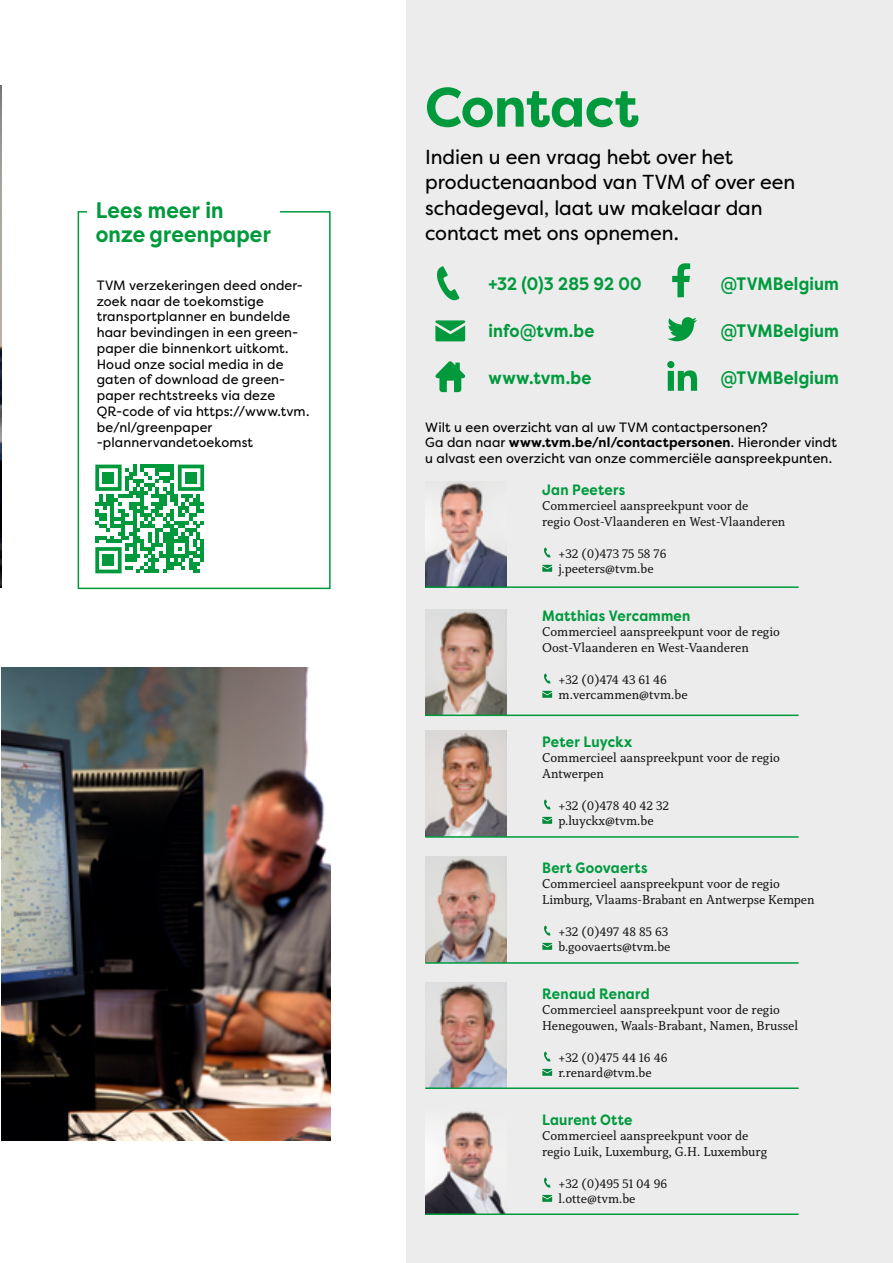
<style>
.page{position:relative;width:893px;height:1263px;background:#fff}
.page>*{position:absolute;margin:0;border:0;box-sizing:border-box;transform-origin:0 0}
.t1{font:700 55.5px "Filson Pro";letter-spacing:-.01em;color:#009a3d}
.t2{font:700 22.5px/24px "Filson Pro";letter-spacing:.01em;color:#009a3d;scale:.9 1}
.t3{font:20.25px/25.5px "Filson Pro";letter-spacing:-.005em;color:#000}
.t4{font:700 18px "Filson Pro";letter-spacing:.01em;color:#009a3d;scale:.9 1}
.t5{font:700 15px "Filson Pro";letter-spacing:.02em;color:#009a3d;scale:.9 1}
.t6{font:13.5px/15.8px "Capitolina";color:#141413}
.t7{font:13.5px/15.8px "Filson Pro";letter-spacing:.01em;color:#000}
.s1{font-weight:700}
</style>
<div class="page">
<img style="left:0;top:85px;width:1px;height:503px">
<div style="left:406px;top:0;width:487px;height:1263px;background:#ececed"></div>
<img style="left:425px;top:482px;width:81px;height:104px">
<svg style="left:544px;top:547px;width:7px;height:11px"></svg>
<div style="left:542px;top:563px;width:10px;height:10px;background:#c3dacd"></div>
<svg style="left:542px;top:565px;width:10px;height:7px"></svg>
<svg style="left:544px;top:799px;width:7px;height:11px"></svg>
<div style="left:542px;top:815px;width:10px;height:10px;background:#cbded3"></div>
<svg style="left:542px;top:817px;width:10px;height:7px"></svg>
<svg style="left:544px;top:925px;width:7px;height:11px"></svg>
<div style="left:542px;top:941px;width:10px;height:10px;background:#cfdfd6"></div>
<svg style="left:542px;top:943px;width:10px;height:7px"></svg>
<svg style="left:544px;top:1051px;width:7px;height:11px"></svg>
<div style="left:542px;top:1067px;width:10px;height:10px;background:#d3e0d9"></div>
<svg style="left:542px;top:1069px;width:10px;height:7px"></svg>
<svg style="left:544px;top:1177px;width:7px;height:11px"></svg>
<div style="left:542px;top:1193px;width:10px;height:10px;background:#d6e2dc"></div>
<svg style="left:542px;top:1195px;width:10px;height:7px"></svg>
<svg style="left:544px;top:673px;width:7px;height:11px"></svg>
<div style="left:542px;top:689px;width:10px;height:10px;background:#c7dcd1"></div>
<svg style="left:542px;top:691px;width:10px;height:7px"></svg>
<img style="left:425px;top:731px;width:81px;height:105px">
<img style="left:425px;top:857px;width:81px;height:105px">
<img style="left:425px;top:983px;width:81px;height:104px">
<img style="left:425px;top:1111px;width:81px;height:102px">
<img style="left:425px;top:610px;width:81px;height:104px">
<hr style="left:425px;top:962px;width:374px;height:2px;background:#009a3d">
<hr style="left:425px;top:1087px;width:374px;height:2px;background:#009a3d">
<hr style="left:425px;top:836px;width:374px;height:2px;background:#009a3d">
<hr style="left:425px;top:586px;width:374px;height:2px;background:#009a3d">
<hr style="left:425px;top:1213px;width:374px;height:2px;background:#009a3d">
<hr style="left:425px;top:714px;width:374px;height:2px;background:#009a3d">
<div style="left:78px;top:211px;width:253px;height:378px;border:2px solid #009a3d"></div>
<div style="left:87px;top:192px;width:192px;height:66px;background:#fff"></div>
<img style="left:1px;top:668px;width:330px;height:472px">
<svg style="left:95px;top:464px;width:109px;height:109px"></svg>
<div style="left:103px;top:555px;width:11px;height:11px;background:#009a3d"></div>
<svg style="left:672px;top:263px;width:18px;height:34px"></svg>
<svg style="left:667px;top:317px;width:30px;height:24px"></svg>
<svg style="left:667px;top:361px;width:30px;height:30px"></svg>
<svg style="left:437px;top:266px;width:22px;height:35px"></svg>
<svg style="left:435px;top:320px;width:30px;height:21px"></svg>
<svg style="left:435px;top:361px;width:31px;height:31px"></svg>
<h1 class="t1" style="left:425px;top:72px;width:216px">Contact</h1>
<h3 class="t3" style="left:425px;top:144px;width:372px">Indien u een vraag hebt over het productenaanbod van TVM of over een schadegeval, laat uw makelaar dan contact met ons opnemen.</h3>
<h2 class="t2" style="left:96px;top:198px;width:196px">Lees meer in onze greenpaper</h2>
<p class="t7" style="left:97px;top:277px;width:214px">TVM verzekeringen deed onder&shy;zoek naar de toekomstige transportplanner en bundelde haar bevindingen in een green&shy;paper die binnenkort uitkomt.<br>Houd onze social media in de gaten of download de green&shy;paper rechtstreeks via deze<br>QR-code of via https://www.tvm. be/nl/greenpaper -plannervandetoekomst</p>
<h3 class="t4" style="left:489px;top:272px;width:172px">+32 (0)3 285 92 00</h3>
<h3 class="t4" style="left:721px;top:272px;width:133px">@TVMBelgium</h3>
<h3 class="t4" style="left:489px;top:319px;width:119px">info@tvm.be</h3>
<h3 class="t4" style="left:489px;top:367px;width:116px">www.tvm.be</h3>
<h3 class="t4" style="left:721px;top:319px;width:133px">@TVMBelgium</h3>
<h3 class="t4" style="left:721px;top:367px;width:133px">@TVMBelgium</h3>
<p class="t7" style="left:425px;top:419px;width:413px">Wilt u een overzicht van al uw TVM contactpersonen?<br>Ga dan naar <span class="s1">www.tvm.be/nl/contactpersonen</span>. Hieronder vindt u alvast een overzicht van onze commerciële aanspreekpunten.</p>
<p class="t5" style="left:542px;top:480px;width:94px">Jan Peeters</p>
<p class="t6" style="left:542px;top:498px;width:245px">Commercieel aanspreekpunt voor de<br>regio Oost-Vlaanderen en West-Vlaanderen</p>
<p class="t6" style="left:559px;top:545px;width:109px">+32 (0)473 75 58 76 j.peeters@tvm.be</p>
<p class="t5" style="left:542px;top:606px;width:166px">Matthias Vercammen</p>
<p class="t6" style="left:542px;top:624px;width:239px">Commercieel aanspreekpunt voor de regio<br>Oost-Vlaanderen en West-Vaanderen</p>
<p class="t6" style="left:559px;top:671px;width:131px">+32 (0)474 43 61 46 m.vercammen@tvm.be</p>
<p class="t5" style="left:542px;top:732px;width:101px">Peter Luyckx</p>
<p class="t6" style="left:542px;top:750px;width:239px">Commercieel aanspreekpunt voor de regio<br>Antwerpen</p>
<p class="t6" style="left:559px;top:797px;width:112px">+32 (0)478 40 42 32 p.luyckx@tvm.be</p>
<p class="t5" style="left:542px;top:858px;width:119px">Bert Goovaerts</p>
<p class="t6" style="left:542px;top:876px;width:274px">Commercieel aanspreekpunt voor de regio<br>Limburg, Vlaams-Brabant en Antwerpse Kempen</p>
<p class="t6" style="left:559px;top:923px;width:113px">+32 (0)497 48 85 63 b.goovaerts@tvm.be</p>
<p class="t5" style="left:542px;top:984px;width:121px">Renaud Renard</p>
<p class="t6" style="left:542px;top:1002px;width:258px">Commercieel aanspreekpunt voor de regio<br>Henegouwen, Waals-Brabant, Namen, Brussel</p>
<p class="t6" style="left:559px;top:1049px;width:110px">+32 (0)475 44 16 46 r.renard@tvm.be</p>
<p class="t5" style="left:542px;top:1110px;width:102px">Laurent Otte</p>
<p class="t6" style="left:542px;top:1128px;width:226px">Commercieel aanspreekpunt voor de regio Luik, Luxemburg, G.H. Luxemburg</p>
<p class="t6" style="left:559px;top:1175px;width:110px">+32 (0)495 51 04 96 l.otte@tvm.be</p>
</div>
